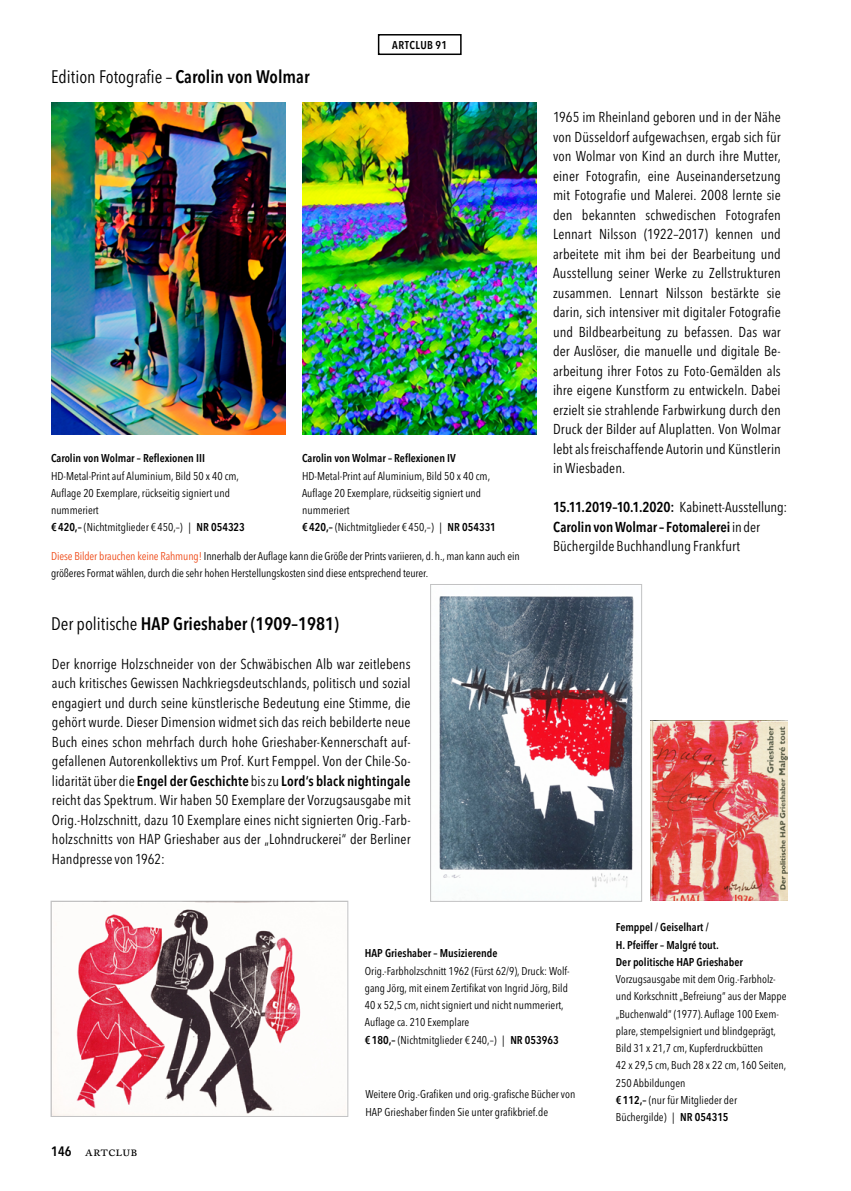
<style>
.page{position:relative;width:851px;height:1191px;background:#fff}
.page>*{position:absolute;margin:0;border:0;box-sizing:border-box;transform-origin:0 0}
.t1{font:600 condensed 18px "Avenir Next LT Pro";color:#000}
.t2{font:condensed 18px "Avenir Next LT Pro";color:#000}
.t3{font:condensed 14.25px/19.5px "Avenir Next LT Pro";letter-spacing:.005em;color:#000;text-align:justify}
.t4{font:14.25px "Adobe Caslon Pro";letter-spacing:.01em;color:#000}
.t5{font:600 condensed 13.5px "Avenir Next LT Pro";color:#000}
.t6{font:condensed 11.25px/17.2px "Avenir Next LT Pro";color:#000}
.t7{font:600 condensed 11.25px/17.2px "Avenir Next LT Pro";color:#000}
.t8{font:600 condensed 11.25px "Avenir Next LT Pro";letter-spacing:.04em;color:#000}
.s1{font-weight:600}
.s2{color:#ef4916}
.s3{font-weight:400}
</style>
<div class="page">
<img style="left:51px;top:103px;width:234px;height:332px">
<img style="left:302px;top:103px;width:234px;height:332px">
<img style="left:53px;top:909px;width:248px;height:205px">
<div style="left:51px;top:901px;width:297px;height:215px;border:1px solid #c2c2c3"></div>
<img style="left:439px;top:596px;width:195px;height:292px">
<div style="left:430px;top:584px;width:211px;height:317px;border:1px solid #c2c2c3"></div>
<img style="left:650px;top:720px;width:137px;height:180px">
<div style="left:378px;top:34px;width:83px;height:21px;border:2px solid #000"></div>
<p class="t2" style="left:51px;top:66px;width:260px">Edition Fotografie – <span class="s1">Carolin von Wolmar</span></p>
<p class="t8" style="left:392px;top:38px;width:56px">ARTCLUB 91</p>
<p class="t7" style="left:51px;top:450px;width:155px">Carolin von Wolmar – Reflexionen III</p>
<p class="t6" style="left:51px;top:467px;width:195px">HD-Metal-Print auf Aluminium, Bild 50 x 40 cm, Auflage 20 Exemplare, rückseitig signiert und nummeriert<br><span class="s1">€420,–</span> (Nichtmitglieder € 450,–) | <span class="s1">NR 054323</span></p>
<p class="t7" style="left:302px;top:450px;width:155px">Carolin von Wolmar – Reflexionen IV</p>
<p class="t6" style="left:302px;top:467px;width:195px">HD-Metal-Print auf Aluminium, Bild 50 x 40 cm, Auflage 20 Exemplare, rückseitig signiert und nummeriert<br><span class="s1">€420,–</span> (Nichtmitglieder € 450,–) | <span class="s1">NR 054331</span></p>
<p class="t6" style="left:51px;top:547px;width:470px"><span class="s2">Diese Bilder brauchen keine Rahmung!</span> Innerhalb der Auflage kann die Größe der Prints variieren, d. h., man kann auch ein größeres Format wählen, durch die sehr hohen Herstellungskosten sind diese entsprechend teurer.</p>
<p class="t1" style="left:51px;top:612px;width:289px"><span class="s3">Der politische</span> HAP Grieshaber (1909–1981)</p>
<p class="t3" style="left:52px;top:653px;width:360px">Der knorrige Holzschneider von der Schwäbischen Alb war zeitlebens auch kritisches Gewissen Nachkriegsdeutschlands, politisch und sozial engagiert und durch seine künstlerische Bedeutung eine Stimme, die gehört wurde. Dieser Dimension widmet sich das reich bebilderte neue Buch eines schon mehrfach durch hohe Grieshaber-Kennerschaft auf&shy;gefallenen Autorenkollektivs um Prof. Kurt Femppel. Von der Chile-So&shy;lidarität über die <span class="s1">Engel der Geschichte</span> bis zu <span class="s1">Lord‘s black nightingale </span>reicht das Spektrum. Wir haben 50 Exemplare der Vorzugsausgabe mit Orig.-Holzschnitt, dazu 10 Exemplare eines nicht signierten Orig.-Farb&shy;holzschnitts von HAP Grieshaber aus der „Lohndruckerei“ der Berliner Handpresse von 1962:</p>
<p class="t3" style="left:553px;top:107px;width:229px">1965 im Rheinland geboren und in der Nähe von Düsseldorf aufgewachsen, ergab sich für von Wolmar von Kind an durch ihre Mutter, einer Fotografin, eine Auseinandersetzung mit Fotografie und Malerei. 2008 lernte sie den bekannten schwedischen Fotografen Lennart Nilsson (1922–2017) kennen und arbeitete mit ihm bei der Bearbeitung und Ausstellung seiner Werke zu Zellstrukturen zusammen. Lennart Nilsson bestärkte sie darin, sich intensiver mit digitaler Fotografie und Bildbearbeitung zu befassen. Das war der Auslöser, die manuelle und digitale Be&shy;arbeitung ihrer Fotos zu Foto-Gemälden als ihre eigene Kunstform zu entwickeln. Dabei erzielt sie strahlende Farbwirkung durch den Druck der Bilder auf Aluplatten. Von Wolmar lebt als freischaffende Autorin und Künstlerin in Wiesbaden.</p>
<p class="t3" style="left:553px;top:497px;width:235px;text-align:left"><span class="s1">15.11.2019–10.1.2020:</span> Kabinett-Ausstellung:<br><span class="s1">Carolin von Wolmar – Fotomalerei</span> in der<br>Büchergilde Buchhandlung Frankfurt</p>
<p class="t5" style="left:51px;top:1143px;width:22px">146</p>
<p class="t4" style="left:85px;top:1143px;width:54px">Artclub</p>
<p class="t7" style="left:365px;top:944px;width:134px">HAP Grieshaber – Musizierende</p>
<p class="t6" style="left:365px;top:962px;width:206px">Orig.-Farbholzschnitt 1962 (Fürst 62/9), Druck: Wolf&shy;gang Jörg, mit einem Zertifikat von Ingrid Jörg, Bild 40 x 52,5 cm, nicht signiert und nicht nummeriert, Auflage ca. 210 Exemplare<br><span class="s1">€180,–</span> (Nichtmitglieder € 240,–) | <span class="s1">NR 053963</span></p>
<p class="t6" style="left:365px;top:1085px;width:211px">Weitere Orig.-Grafiken und orig.-grafische Bücher von<br>HAP Grieshaber finden Sie unter grafikbrief.de</p>
<p class="t7" style="left:615px;top:918px;width:128px">Femppel / Geiselhart /<br>H. Pfeiffer – Malgré tout.<br>Der politische HAP Grieshaber</p>
<p class="t6" style="left:615px;top:970px;width:172px">Vorzugsausgabe mit dem Orig.-Farbholz&shy;und Korkschnitt „Befreiung“ aus der Mappe „Buchenwald“ (1977). Auflage 100 Exem&shy;plare, stempelsigniert und blindgeprägt, Bild 31 x 21,7 cm, Kupferdruckbütten<br>42 x 29,5 cm, Buch 28 x 22 cm, 160 Seiten, 250 Abbildungen<br><span class="s1">€112,–</span> (nur für Mitglieder der Büchergilde) | <span class="s1">NR 054315</span></p>
</div>
